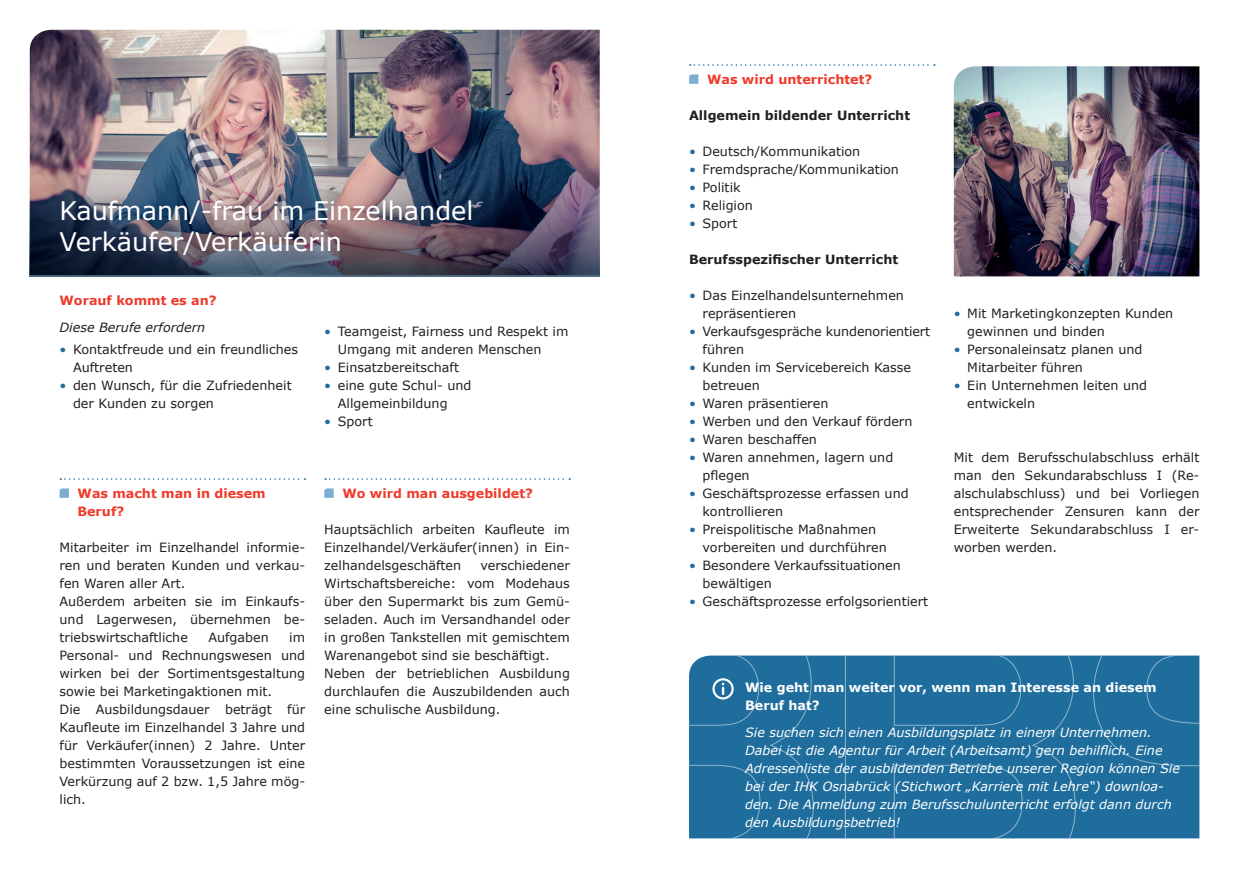
<style>
.page{position:relative;width:1259px;height:893px;background:#fff}
.page>*{position:absolute;margin:0;border:0;box-sizing:border-box;transform-origin:0 0}
.t1{font:25.5px "Verdana";color:#fff}
.t2{font:12.75px/18px "Verdana";color:#231f20}
.t3{font:italic 12.75px/18px "Verdana";color:#fff}
.t4{font:700 12.75px "Verdana";color:#ef3b2b}
.t5{font:700 12.75px "Verdana";color:#231f20}
.t6{font:700 12.75px/18px "Verdana";color:#fff}
.t7{font:italic 12.75px "Verdana";color:#231f20}
.t8{font:700 12.75px "Verdana";color:#ec3b2c}
.s1{color:#1e6d9c}
</style>
<div class="page">
<img style="left:30px;top:30px;width:570px;height:112px">
<div style="left:813px;top:656px;width:280px;height:182px;background:#1e6d9c"></div>
<div style="left:845px;top:656px;width:230px;height:182px;background:#1e6d9c"></div>
<div style="left:1093px;top:656px;width:106px;height:182px;background:#1e6d9c"></div>
<img style="left:30px;top:142px;width:570px;height:134px">
<svg style="left:60px;top:478px;width:245px;height:2px"></svg>
<svg style="left:60px;top:488px;width:9px;height:10px"></svg>
<svg style="left:690px;top:64px;width:245px;height:2px"></svg>
<svg style="left:689px;top:74px;width:9px;height:10px"></svg>
<svg style="left:325px;top:478px;width:245px;height:2px"></svg>
<svg style="left:324px;top:488px;width:10px;height:10px"></svg>
<div style="left:689px;top:656px;width:124px;height:182px;background:#1e6d9c"></div>
<img style="left:954px;top:66px;width:245px;height:210px">
<p class="t1" style="left:60px;top:194px;width:415px">Kaufmann/-frau im Einzelhandel</p>
<p class="t1" style="left:60px;top:224px;width:284px">Verkäufer/Verkäuferin</p>
<p class="t8" style="left:60px;top:292px;width:159px">Worauf kommt es an?</p>
<p class="t7" style="left:60px;top:319px;width:147px">Diese Berufe erfordern</p>
<p class="t2" style="left:73px;top:340px;width:226px;text-indent:-14px"><span class="s1">•</span> Kontaktfreude und ein freundliches<br>Auftreten</p>
<p class="t2" style="left:73px;top:376px;width:220px;text-indent:-14px"><span class="s1">•</span> den Wunsch, für die Zufriedenheit der Kunden zu sorgen</p>
<p class="t2" style="left:338px;top:322px;width:232px;text-indent:-14px"><span class="s1">•</span> Teamgeist, Fairness und Respekt im<br>Umgang mit anderen Menschen</p>
<p class="t2" style="left:324px;top:358px;width:136px"><span class="s1">•</span> Einsatzbereitschaft</p>
<p class="t2" style="left:338px;top:376px;width:135px;text-indent:-14px"><span class="s1">•</span> eine gute Schul- und<br>Allgemeinbildung</p>
<p class="t2" style="left:324px;top:412px;width:50px"><span class="s1">•</span> Sport</p>
<p class="t4" style="left:78px;top:484px;width:190px">Was macht man in diesem</p>
<p class="t4" style="left:77px;top:502px;width:48px">Beruf?</p>
<p class="t2" style="left:60px;top:538px;width:247px;text-align:justify">Mitarbeiter im Einzelhandel informie&shy;ren und beraten Kunden und verkau&shy;fen Waren aller Art.</p>
<p class="t2" style="left:60px;top:592px;width:247px;text-align:justify">Außerdem arbeiten sie im Einkaufs&shy;und Lagerwesen, übernehmen be&shy;triebswirtschaftliche</p>
<p class="t2" style="left:208px;top:628px;width:62px">Aufgaben</p>
<p class="t2" style="left:60px;top:628px;width:247px;text-align:justify;text-indent:230px">im Personal- und Rechnungswesen und wirken bei der Sortimentsgestaltung sowie bei Marketingaktionen mit.</p>
<p class="t2" style="left:60px;top:700px;width:247px;text-align:justify">Die Ausbildungsdauer beträgt für Kaufleute im Einzelhandel 3 Jahre und für Verkäufer(innen) 2 Jahre. Unter bestimmten Voraussetzungen ist eine Verkürzung auf 2 bzw. 1,5 Jahre mög&shy;lich.</p>
<p class="t4" style="left:342px;top:484px;width:192px">Wo wird man ausgebildet?</p>
<p class="t2" style="left:324px;top:520px;width:247px;text-align:justify">Hauptsächlich arbeiten Kaufleute im Einzelhandel/Verkäufer(innen) in Ein&shy;zelhandelsgeschäften</p>
<p class="t2" style="left:324px;top:556px;width:247px;text-align:justify;text-indent:156px">verschiedener Wirtschaftsbereiche: vom Modehaus über den Supermarkt bis zum Gemü&shy;seladen. Auch im Versandhandel oder in großen Tankstellen mit gemischtem Warenangebot sind sie beschäftigt.</p>
<p class="t2" style="left:324px;top:664px;width:247px;text-align:justify">Neben der betrieblichen Ausbildung durchlaufen die Auszubildenden auch eine schulische Ausbildung.</p>
<p class="t4" style="left:707px;top:70px;width:167px">Was wird unterrichtet?</p>
<p class="t5" style="left:689px;top:106px;width:223px">Allgemein bildender Unterricht</p>
<p class="t2" style="left:689px;top:142px;width:173px"><span class="s1">•</span> Deutsch/Kommunikation</p>
<p class="t2" style="left:689px;top:160px;width:211px"><span class="s1">•</span> Fremdsprache/Kommunikation</p>
<p class="t2" style="left:689px;top:178px;width:53px"><span class="s1">•</span> Politik</p>
<p class="t2" style="left:689px;top:196px;width:65px"><span class="s1">•</span> Religion</p>
<p class="t2" style="left:689px;top:214px;width:50px"><span class="s1">•</span> Sport</p>
<p class="t5" style="left:689px;top:250px;width:211px">Berufsspezifischer Unterricht</p>
<p class="t2" style="left:702px;top:286px;width:203px;text-indent:-14px"><span class="s1">•</span> Das Einzelhandelsunternehmen repräsentieren</p>
<p class="t2" style="left:702px;top:322px;width:229px;text-indent:-14px"><span class="s1">•</span> Verkaufsgespräche kundenorientiert führen</p>
<p class="t2" style="left:702px;top:358px;width:210px;text-indent:-14px"><span class="s1">•</span> Kunden im Servicebereich Kasse betreuen</p>
<p class="t2" style="left:689px;top:394px;width:141px"><span class="s1">•</span> Waren präsentieren</p>
<p class="t2" style="left:689px;top:412px;width:225px"><span class="s1">•</span> Werben und den Verkauf fördern</p>
<p class="t2" style="left:689px;top:430px;width:129px"><span class="s1">•</span> Waren beschaffen</p>
<p class="t2" style="left:702px;top:448px;width:192px;text-indent:-14px"><span class="s1">•</span> Waren annehmen, lagern und pflegen</p>
<p class="t2" style="left:702px;top:484px;width:208px;text-indent:-14px"><span class="s1">•</span> Geschäftsprozesse erfassen und kontrollieren</p>
<p class="t2" style="left:702px;top:520px;width:186px;text-indent:-14px"><span class="s1">•</span> Preispolitische Maßnahmen vorbereiten und durchführen</p>
<p class="t2" style="left:702px;top:556px;width:200px;text-indent:-14px"><span class="s1">•</span> Besondere Verkaufssituationen bewältigen</p>
<p class="t2" style="left:689px;top:592px;width:241px"><span class="s1">•</span> Geschäftsprozesse erfolgsorientiert</p>
<p class="t2" style="left:967px;top:304px;width:207px;text-indent:-14px"><span class="s1">•</span> Mit Marketingkonzepten Kunden gewinnen und binden</p>
<p class="t2" style="left:967px;top:340px;width:177px;text-indent:-14px"><span class="s1">•</span> Personaleinsatz planen und<br>Mitarbeiter führen</p>
<p class="t2" style="left:967px;top:376px;width:181px;text-indent:-14px"><span class="s1">•</span> Ein Unternehmen leiten und entwickeln</p>
<p class="t2" style="left:954px;top:448px;width:247px;text-align:justify">Mit dem Berufsschulabschluss erhält man den Sekundarabschluss I (Re&shy;alschulabschluss) und bei Vorliegen entsprechender Zensuren kann der Erweiterte Sekundarabschluss I er&shy;worben werden.</p>
<p class="t6" style="left:745px;top:678px;width:413px">Wie geht man weiter vor, wenn man Interesse an diesem<br>Beruf hat?</p>
<p class="t3" style="left:745px;top:723px;width:436px">Sie suchen sich einen Ausbildungsplatz in einem Unternehmen.<br>Dabei ist die Agentur für Arbeit (Arbeitsamt) gern behilflich. Eine Adressenliste der ausbildenden Betriebe unserer Region können Sie bei der IHK Osnabrück (Stichwort „Karriere mit Lehre“) downloa&shy;den. Die Anmeldung zum Berufsschulunterricht erfolgt dann durch den Ausbildungsbetrieb!</p>
</div>
